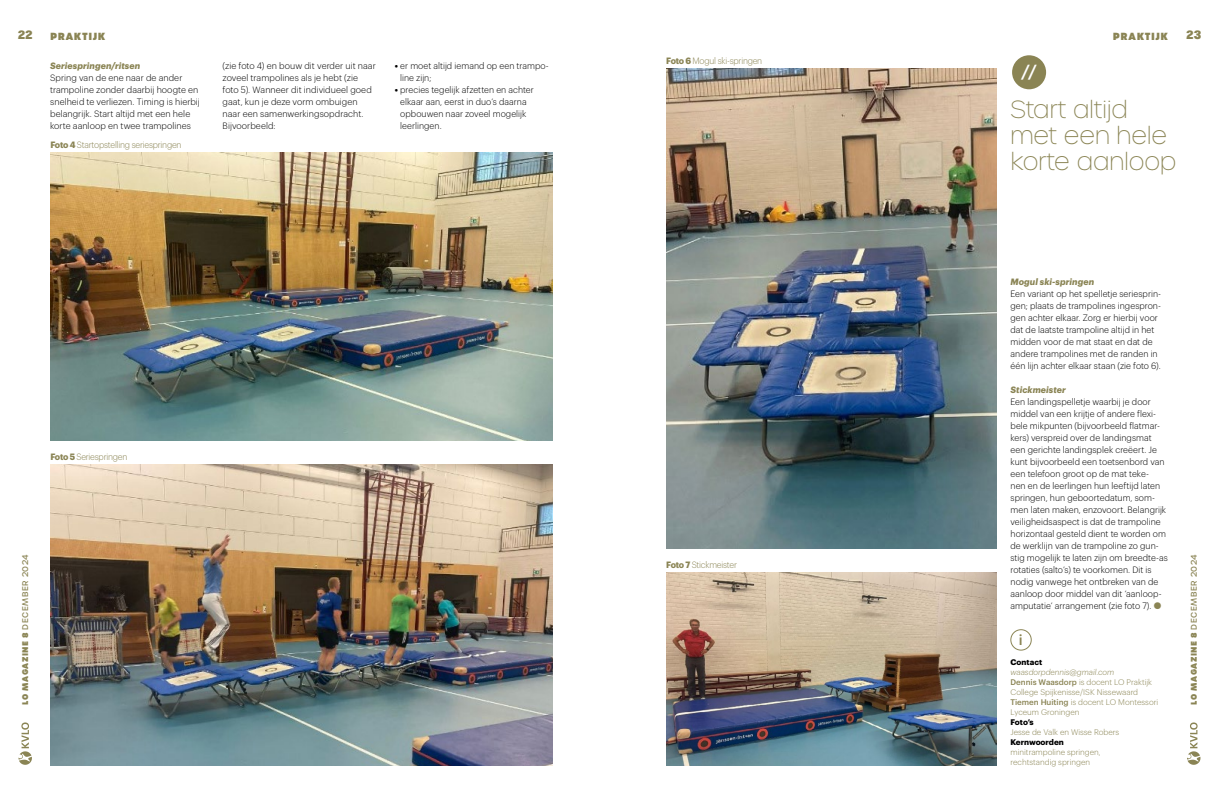
<style>
.page{position:relative;width:1219px;height:808px;background:#fff}
.page>*{position:absolute;margin:0;border:0;box-sizing:border-box;transform-origin:0 0}
.t1{font:100 46px "Urbane";color:#fff}
.t2{font:100 24px/26px "Urbane";color:#8a8454}
.t3{font:21px "Graphik Super";color:#8a8454}
.t4{font:500 14.4px "Graphik";color:#8a8454}
.t5{font:900 12px "GT Walsheim Pro";color:#8a8454}
.t6{font:800 10px "Urbane";letter-spacing:.065em;color:#8a8454}
.t7{font:300 9px/12px "Graphik";letter-spacing:.005em;color:#000}
.t8{font:300 9px "Graphik";letter-spacing:-.025em;color:#8a8454;scale:.95 1}
.t9{font:italic 700 9px "Graphik";letter-spacing:.01em;color:#8a8454}
.t10{font:300 8px/10px "Graphik";color:#8a8454}
.t11{font:500 8px "Urbane";letter-spacing:.075em;color:#8a8454}
.t12{font:700 8px "Graphik";color:#000}
.s1{font-weight:700}
.s2{font-weight:800}
.s3{font-style:italic}
.s4{font-weight:500}
</style>
<div class="page">
<div style="left:1012px;top:55px;width:34px;height:34px;background:#8a8454;border-radius:50%"></div>
<svg style="left:18px;top:722px;width:14px;height:43px"></svg>
<svg style="left:1187px;top:722px;width:13px;height:43px"></svg>
<div style="left:1011px;top:629px;width:20px;height:21px;border:1px solid #8a8454;border-radius:50%"></div>
<img style="left:50px;top:153px;width:503px;height:288px">
<img style="left:50px;top:465px;width:503px;height:300px">
<img style="left:666px;top:69px;width:330px;height:480px">
<img style="left:666px;top:573px;width:330px;height:192px">
<h3 class="t5" style="left:18px;top:27px;width:17px">22</h3>
<p class="t6" style="left:50px;top:29px;width:57px">PRAKTIJK</p>
<p class="t6" style="left:1113px;top:29px;width:57px">PRAKTIJK</p>
<h3 class="t5" style="left:1186px;top:27px;width:17px">23</h3>
<p class="t9" style="left:50px;top:58px;width:92px">Seriespringen/ritsen</p>
<p class="t7" style="left:50px;top:71px;width:151px">Spring van de ene naar de ander trampoline zonder daarbij hoogte en snelheid te verliezen. Timing is hierbij belangrijk. Start altijd met een hele korte aanloop en twee trampolines</p>
<p class="t8" style="left:50px;top:138px;width:139px"><span class="s1">Foto 4</span> Startopstelling seriespringen</p>
<p class="t7" style="left:223px;top:59px;width:155px">(zie foto 4) en bouw dit verder uit naar zoveel trampolines als je hebt (zie foto 5). Wanneer dit individueel goed gaat, kun je deze vorm ombuigen naar een samenwerkingsopdracht.<br>Bijvoorbeeld:</p>
<p class="t7" style="left:400px;top:59px;width:150px;text-indent:-5px"><span class="s1">•</span> er moet altijd iemand op een trampo&shy;line zijn;</p>
<p class="t7" style="left:400px;top:83px;width:135px;text-indent:-5px"><span class="s1">•</span> precies tegelijk afzetten en achter elkaar aan, eerst in duo’s daarna opbouwen naar zoveel mogelijk leerlingen.</p>
<p class="t8" style="left:666px;top:54px;width:103px"><span class="s1">Foto 6</span> Mogul ski-springen</p>
<h1 class="t1" style="left:1020px;top:53px;width:19px">“</h1>
<h2 class="t2" style="left:1010px;top:96px;width:167px">Start altijd met een hele korte aanloop</h2>
<p class="t9" style="left:1010px;top:274px;width:85px">Mogul ski-springen</p>
<p class="t7" style="left:1010px;top:287px;width:152px">Een variant op het spelletje seriesprin&shy;gen; plaats de trampolines ingespron&shy;gen achter elkaar. Zorg er hierbij voor dat de laatste trampoline altijd in het midden voor de mat staat en dat de andere trampolines met de randen in één lijn achter elkaar staan (zie foto 6).</p>
<p class="t9" style="left:1010px;top:382px;width:57px">Stickmeister</p>
<p class="t7" style="left:1010px;top:395px;width:159px">Een landingspelletje waarbij je door middel van een krijtje of andere flexi&shy;bele mikpunten (bijvoorbeeld flatmar&shy;kers) verspreid over de landingsmat een gerichte landingsplek creëert. Je kunt bijvoorbeeld een toetsenbord van een telefoon groot op de mat teke-<br>nen en de leerlingen hun leeftijd laten springen, hun geboortedatum, som&shy;men laten maken, enzovoort. Belangrijk veiligheidsaspect is dat de trampoline horizontaal gesteld dient te worden om de werklijn van de trampoline zo gun&shy;stig mogelijk te laten zijn om breedte-as rotaties (salto’s) te voorkomen. Dit is nodig vanwege het ontbreken van de aanloop door middel van dit ‘aanloop&shy;amputatie’ arrangement (zie foto 7).</p>
<p class="t8" style="left:50px;top:450px;width:82px"><span class="s1">Foto 5</span> Seriespringen</p>
<p class="t11" style="left:20px;top:705px;width:152px;rotate:-90deg"><span class="s2">LO MAGAZINE 8</span> DECEMBER 2024</p>
<p class="t11" style="left:1189px;top:705px;width:152px;rotate:-90deg"><span class="s2">LO MAGAZINE 8</span> DECEMBER 2024</p>
<p class="t8" style="left:666px;top:558px;width:76px"><span class="s1">Foto 7</span> Stickmeister</p>
<h3 class="t3" style="left:1153px;top:588px;width:10px">•</h3>
<h3 class="t4" style="left:1019px;top:629px;width:5px">i</h3>
<p class="t12" style="left:1010px;top:656px;width:33px">Contact</p>
<p class="t10" style="left:1010px;top:666px;width:149px"><span class="s3">waasdorpdennis@gmail.com<br></span><span class="s4">Dennis Waasdorp</span> is docent LO Praktijk<br>College Spijkenisse/ISK Nissewaard<br><span class="s4">Tiemen Huiting</span> is docent LO Montessori<br>Lyceum Groningen</p>
<p class="t12" style="left:1010px;top:716px;width:24px">Foto’s</p>
<p class="t10" style="left:1010px;top:726px;width:110px">Jesse de Valk en Wisse Robers</p>
<p class="t12" style="left:1010px;top:736px;width:55px">Kernwoorden</p>
<p class="t10" style="left:1010px;top:746px;width:92px">minitrampoline springen, rechtstandig springen</p>
</div>
